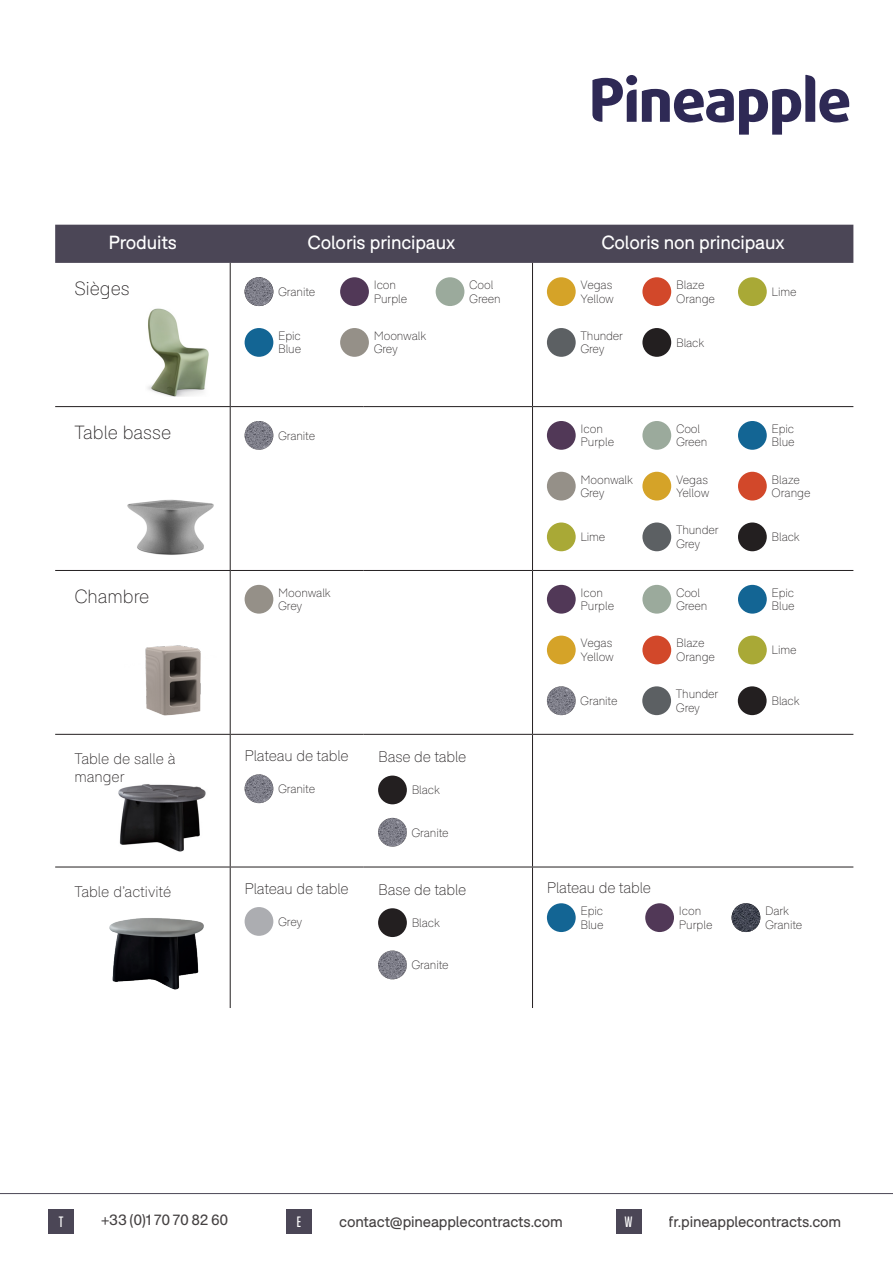
<style>
.page{position:relative;width:893px;height:1263px;background:#fff}
.page>*{position:absolute;margin:0;border:0;box-sizing:border-box;transform-origin:0 0}
.PL_sub_product{font:18.6px "F37 Bolton";letter-spacing:-.01em;color:#fff}
.t1{font:100 18.6px "F37 Bolton";color:#231f20}
.t2{font:100 15px/18px "F37 Bolton";letter-spacing:-.01em;color:#231f20}
.t3{font:15px "F37 Bolton";letter-spacing:-.01em;color:#231f20}
.t4{font:500 15px "Tungsten";color:#fff}
.t5{font:100 11.85px/13.5px "F37 Bolton";letter-spacing:-.01em;color:#231f20}
</style>
<div class="page">
<img style="left:118px;top:784px;width:88px;height:68px">
<div style="left:48px;top:1209px;width:26px;height:25px;background:#4b4656"></div>
<div style="left:286px;top:1209px;width:26px;height:25px;background:#4b4656"></div>
<div style="left:616px;top:1209px;width:26px;height:25px;background:#4b4656"></div>
<hr style="left:0;top:1193px;width:893px;height:1px;background:#4b4656">
<div style="left:55px;top:225px;width:798px;height:38px;background:#4b4656"></div>
<hr style="left:230px;top:263px;width:1px;height:143px;background:#231f20">
<hr style="left:532px;top:263px;width:1px;height:143px;background:#231f20">
<hr style="left:55px;top:406px;width:175px;height:1px;background:#231f20">
<hr style="left:230px;top:406px;width:134px;height:1px;background:#231f20">
<hr style="left:230px;top:407px;width:1px;height:163px;background:#231f20">
<hr style="left:364px;top:406px;width:168px;height:1px;background:#231f20">
<hr style="left:532px;top:406px;width:321px;height:1px;background:#231f20">
<hr style="left:532px;top:407px;width:1px;height:163px;background:#231f20">
<hr style="left:55px;top:570px;width:175px;height:1px;background:#231f20">
<hr style="left:230px;top:570px;width:134px;height:1px;background:#231f20">
<hr style="left:230px;top:571px;width:1px;height:163px;background:#231f20">
<hr style="left:364px;top:570px;width:168px;height:1px;background:#231f20">
<hr style="left:532px;top:570px;width:321px;height:1px;background:#231f20">
<hr style="left:532px;top:571px;width:1px;height:163px;background:#231f20">
<hr style="left:55px;top:734px;width:175px;height:1px;background:#231f20">
<hr style="left:230px;top:734px;width:134px;height:1px;background:#231f20">
<hr style="left:230px;top:735px;width:1px;height:131px;background:#231f20">
<hr style="left:364px;top:734px;width:168px;height:1px;background:#231f20">
<hr style="left:532px;top:734px;width:321px;height:1px;background:#231f20">
<hr style="left:532px;top:735px;width:1px;height:131px;background:#231f20">
<hr style="left:55px;top:866px;width:175px;height:1px;background:#231f20">
<hr style="left:230px;top:866px;width:134px;height:1px;background:#231f20">
<hr style="left:230px;top:867px;width:1px;height:141px;background:#231f20">
<hr style="left:364px;top:866px;width:168px;height:1px;background:#231f20">
<hr style="left:532px;top:866px;width:321px;height:1px;background:#231f20">
<hr style="left:532px;top:867px;width:1px;height:141px;background:#231f20">
<img style="left:245px;top:277px;width:28px;height:29px;border-radius:14px">
<div style="left:340px;top:277px;width:29px;height:29px;background:#513857;border-radius:50%"></div>
<div style="left:436px;top:277px;width:28px;height:29px;background:#9baa9c;border-radius:50%"></div>
<div style="left:245px;top:328px;width:28px;height:29px;background:#136594;border-radius:50%"></div>
<div style="left:340px;top:328px;width:29px;height:29px;background:#959088;border-radius:50%"></div>
<div style="left:547px;top:277px;width:29px;height:29px;background:#d5a328;border-radius:50%"></div>
<div style="left:642px;top:277px;width:29px;height:29px;background:#d2482a;border-radius:50%"></div>
<div style="left:738px;top:277px;width:29px;height:29px;background:#a9a936;border-radius:50%"></div>
<div style="left:547px;top:328px;width:29px;height:29px;background:#5c6063;border-radius:50%"></div>
<div style="left:642px;top:328px;width:29px;height:29px;background:#231f20;border-radius:50%"></div>
<img style="left:245px;top:421px;width:28px;height:29px;border-radius:14px">
<div style="left:547px;top:421px;width:29px;height:29px;background:#513857;border-radius:50%"></div>
<div style="left:642px;top:421px;width:29px;height:29px;background:#9baa9c;border-radius:50%"></div>
<div style="left:738px;top:421px;width:29px;height:29px;background:#136594;border-radius:50%"></div>
<div style="left:547px;top:472px;width:29px;height:28px;background:#959088;border-radius:50%"></div>
<div style="left:642px;top:472px;width:29px;height:28px;background:#d5a328;border-radius:50%"></div>
<div style="left:738px;top:472px;width:29px;height:28px;background:#d2482a;border-radius:50%"></div>
<div style="left:547px;top:522px;width:29px;height:29px;background:#a9a936;border-radius:50%"></div>
<div style="left:642px;top:522px;width:29px;height:29px;background:#5c6063;border-radius:50%"></div>
<div style="left:738px;top:522px;width:29px;height:29px;background:#231f20;border-radius:50%"></div>
<div style="left:245px;top:585px;width:28px;height:29px;background:#959088;border-radius:50%"></div>
<div style="left:547px;top:585px;width:29px;height:29px;background:#513857;border-radius:50%"></div>
<div style="left:642px;top:585px;width:29px;height:29px;background:#9baa9c;border-radius:50%"></div>
<div style="left:738px;top:585px;width:29px;height:29px;background:#136594;border-radius:50%"></div>
<div style="left:547px;top:636px;width:29px;height:28px;background:#d5a328;border-radius:50%"></div>
<div style="left:642px;top:636px;width:29px;height:28px;background:#d2482a;border-radius:50%"></div>
<div style="left:738px;top:636px;width:29px;height:28px;background:#a9a936;border-radius:50%"></div>
<img style="left:547px;top:686px;width:29px;height:29px;border-radius:14px">
<div style="left:642px;top:686px;width:29px;height:29px;background:#5c6063;border-radius:50%"></div>
<div style="left:738px;top:686px;width:29px;height:29px;background:#231f20;border-radius:50%"></div>
<img style="left:245px;top:774px;width:28px;height:29px;border-radius:14px">
<div style="left:378px;top:775px;width:29px;height:29px;background:#231f20;border-radius:50%"></div>
<img style="left:378px;top:818px;width:29px;height:29px;border-radius:14px">
<div style="left:245px;top:907px;width:28px;height:29px;background:#acadb1;border-radius:50%"></div>
<div style="left:378px;top:908px;width:29px;height:29px;background:#231f20;border-radius:50%"></div>
<img style="left:378px;top:950px;width:29px;height:29px;border-radius:14px">
<div style="left:547px;top:903px;width:29px;height:29px;background:#136594;border-radius:50%"></div>
<div style="left:645px;top:903px;width:29px;height:29px;background:#513857;border-radius:50%"></div>
<img style="left:732px;top:903px;width:28px;height:29px;border-radius:14px">
<img style="left:148px;top:308px;width:61px;height:88px">
<img style="left:127px;top:499px;width:87px;height:56px">
<img style="left:145px;top:645px;width:56px;height:71px">
<img style="left:109px;top:918px;width:95px;height:72px">
<svg style="left:592px;top:75px;width:257px;height:60px"></svg>
<div style="left:626px;top:75px;width:11px;height:10px;background:#2e2955;border-radius:50%"></div>
<p class="PL_sub_product" style="left:108px;top:231px;width:70px">Produits</p>
<p class="PL_sub_product" style="left:307px;top:231px;width:149px">Coloris principaux</p>
<p class="PL_sub_product" style="left:601px;top:231px;width:185px">Coloris non principaux</p>
<p class="t1" style="left:74px;top:278px;width:57px">Sièges</p>
<p class="t5" style="left:278px;top:285px;width:39px">Granite</p>
<p class="t5" style="left:374px;top:278px;width:35px">Icon<br>Purple</p>
<p class="t5" style="left:469px;top:278px;width:33px">Cool<br>Green</p>
<p class="t5" style="left:278px;top:329px;width:24px">Epic<br>Blue</p>
<p class="t5" style="left:374px;top:329px;width:54px">Moonwalk<br>Grey</p>
<p class="t5" style="left:580px;top:278px;width:35px">Vegas<br>Yellow</p>
<p class="t5" style="left:676px;top:278px;width:41px">Blaze<br>Orange</p>
<p class="t5" style="left:771px;top:285px;width:26px">Lime</p>
<p class="t5" style="left:580px;top:329px;width:44px">Thunder<br>Grey</p>
<p class="t5" style="left:676px;top:336px;width:30px">Black</p>
<p class="t1" style="left:74px;top:422px;width:98px">Table basse</p>
<p class="t5" style="left:278px;top:429px;width:39px">Granite</p>
<p class="t5" style="left:580px;top:422px;width:35px">Icon<br>Purple</p>
<p class="t5" style="left:676px;top:422px;width:33px">Cool<br>Green</p>
<p class="t5" style="left:771px;top:422px;width:24px">Epic<br>Blue</p>
<p class="t5" style="left:580px;top:473px;width:54px">Moonwalk<br>Grey</p>
<p class="t5" style="left:676px;top:473px;width:35px">Vegas<br>Yellow</p>
<p class="t5" style="left:771px;top:473px;width:41px">Blaze<br>Orange</p>
<p class="t5" style="left:580px;top:530px;width:26px">Lime</p>
<p class="t5" style="left:676px;top:523px;width:44px">Thunder<br>Grey</p>
<p class="t5" style="left:771px;top:530px;width:30px">Black</p>
<p class="t1" style="left:74px;top:586px;width:77px">Chambre</p>
<p class="t5" style="left:278px;top:586px;width:54px">Moonwalk<br>Grey</p>
<p class="t5" style="left:580px;top:586px;width:35px">Icon<br>Purple</p>
<p class="t5" style="left:676px;top:586px;width:33px">Cool<br>Green</p>
<p class="t5" style="left:771px;top:586px;width:24px">Epic<br>Blue</p>
<p class="t5" style="left:580px;top:636px;width:35px">Vegas<br>Yellow</p>
<p class="t5" style="left:676px;top:636px;width:41px">Blaze<br>Orange</p>
<p class="t5" style="left:771px;top:643px;width:26px">Lime</p>
<p class="t5" style="left:580px;top:694px;width:39px">Granite</p>
<p class="t5" style="left:676px;top:687px;width:44px">Thunder<br>Grey</p>
<p class="t5" style="left:771px;top:694px;width:30px">Black</p>
<p class="t2" style="left:74px;top:750px;width:103px">Table de salle à manger</p>
<p class="t2" style="left:245px;top:746px;width:106px">Plateau de table</p>
<p class="t5" style="left:278px;top:782px;width:39px">Granite</p>
<p class="t2" style="left:378px;top:748px;width:90px">Base de table</p>
<p class="t5" style="left:412px;top:783px;width:30px">Black</p>
<p class="t5" style="left:411px;top:825px;width:39px">Granite</p>
<p class="t2" style="left:74px;top:883px;width:98px">Table d’activité</p>
<p class="t2" style="left:245px;top:879px;width:106px">Plateau de table</p>
<p class="t5" style="left:278px;top:915px;width:26px">Grey</p>
<p class="t2" style="left:378px;top:880px;width:90px">Base de table</p>
<p class="t5" style="left:412px;top:916px;width:30px">Black</p>
<p class="t5" style="left:411px;top:958px;width:39px">Granite</p>
<p class="t2" style="left:547px;top:879px;width:106px">Plateau de table</p>
<p class="t5" style="left:580px;top:904px;width:24px">Epic<br>Blue</p>
<p class="t5" style="left:679px;top:904px;width:35px">Icon<br>Purple</p>
<p class="t5" style="left:765px;top:904px;width:39px">Dark<br>Granite</p>
<p class="t4" style="left:59px;top:1214px;width:6px">T</p>
<p class="t3" style="left:101px;top:1211px;width:129px">+33 (0)1 70 70 82 60</p>
<p class="t4" style="left:297px;top:1214px;width:6px">E</p>
<p class="t3" style="left:339px;top:1213px;width:225px">contact@pineapplecontracts.com</p>
<p class="t4" style="left:625px;top:1214px;width:10px">W</p>
<p class="t3" style="left:669px;top:1212px;width:174px">fr.pineapplecontracts.com</p>
</div>
